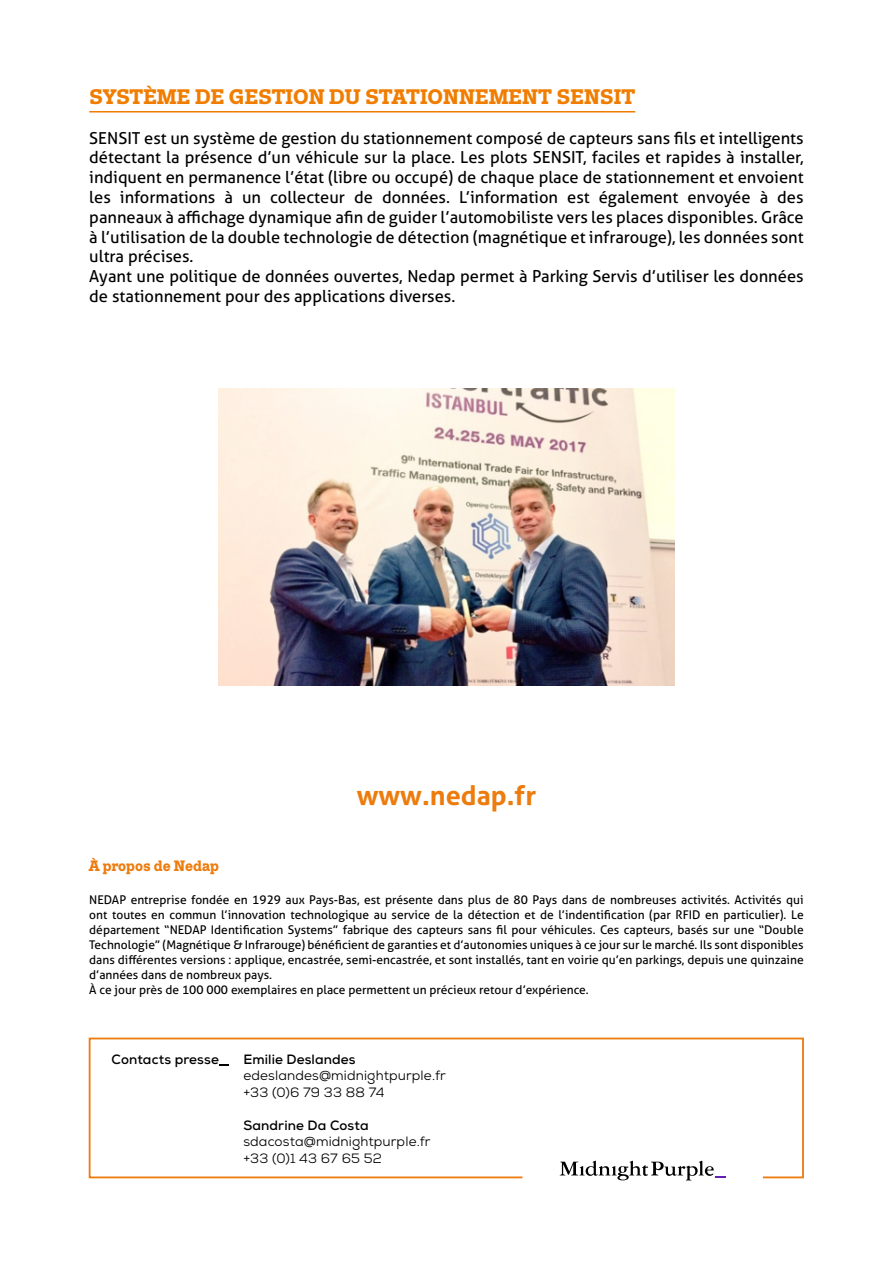
<style>
.page{position:relative;width:893px;height:1263px;background:#fff}
.page>*{position:absolute;margin:0;border:0;box-sizing:border-box;transform-origin:0 0}
.t1{font:700 27px "Aller";color:#ed7c0e}
.t2{font:700 21px "Trivia Slab";color:#f07d00}
.t3{font:16.5px/19.8px "Aller";color:#000}
.t4{font:700 15px "Trivia Slab";color:#ed7c0e}
.t5{font:13.5px/16.5px "Nexa";letter-spacing:.01em;color:#000}
.t6{font:700 13.5px "Nexa";letter-spacing:.01em;color:#000}
.t7{font:12px/15px "Aller";color:#000}
</style>
<div class="page">
<hr style="left:89px;top:111px;width:546px;height:1px;background:#f07d00">
<svg style="left:618px;top:1179px;width:73px;height:1px"></svg>
<svg style="left:88px;top:1037px;width:716px;height:142px"></svg>
<svg style="left:219px;top:1064px;width:9px;height:2px"></svg>
<img style="left:218px;top:388px;width:457px;height:298px">
<h2 class="t2" style="left:89px;top:85px;width:547px">SYSTÈME DE GESTION DU STATIONNEMENT SENSIT</h2>
<p class="t3" style="left:89px;top:128px;width:716px">SENSIT est un système de gestion du stationnement composé de capteurs sans fils et intelligents détectant la présence d’un véhicule sur la place. Les plots SENSIT, faciles et rapides à installer, indiquent en permanence l’état (libre ou occupé) de chaque place de stationnement et envoient les informations à un collecteur de données. L’information est également envoyée à des panneaux à affichage dynamique afin de guider l’automobiliste vers les places disponibles. Grâce à l’utilisation de la double technologie de détection (magnétique et infrarouge), les données sont ultra précises.<br>Ayant une politique de données ouvertes, Nedap permet à Parking Servis d’utiliser les données de stationnement pour des applications diverses.</p>
<h1 class="t1" style="left:357px;top:778px;width:181px">www.nedap.fr</h1>
<p class="t4" style="left:89px;top:858px;width:131px">À propos de Nedap</p>
<p class="t7" style="left:89px;top:892px;width:716px">NEDAP entreprise fondée en 1929 aux Pays-Bas, est présente dans plus de 80 Pays dans de nombreuses activités. Activités qui ont toutes en commun l’innovation technologique au service de la détection et de l’indentification (par RFID en particulier). Le département “NEDAP Identification Systems” fabrique des capteurs sans fil pour véhicules. Ces capteurs, basés sur une “Double Technologie” (Magnétique &amp; Infrarouge) bénéficient de garanties et d’autonomies uniques à ce jour sur le marché. Ils sont disponibles dans différentes versions : applique, encastrée, semi-encastrée, et sont installés, tant en voirie qu’en parkings, depuis une quinzaine d’années dans de nombreux pays.<br>À ce jour près de 100 000 exemplaires en place permettent un précieux retour d’expérience.</p>
<p class="t6" style="left:112px;top:1050px;width:109px">Contacts presse</p>
<p class="t6" style="left:243px;top:1050px;width:114px">Emilie Deslandes</p>
<p class="t5" style="left:243px;top:1067px;width:204px">edeslandes@midnightpurple.fr +33 (0)6 79 33 88 74</p>
<p class="t6" style="left:243px;top:1116px;width:127px">Sandrine Da Costa</p>
<p class="t5" style="left:243px;top:1133px;width:189px">sdacosta@midnightpurple.fr +33 (0)1 43 67 65 52</p>
</div>
